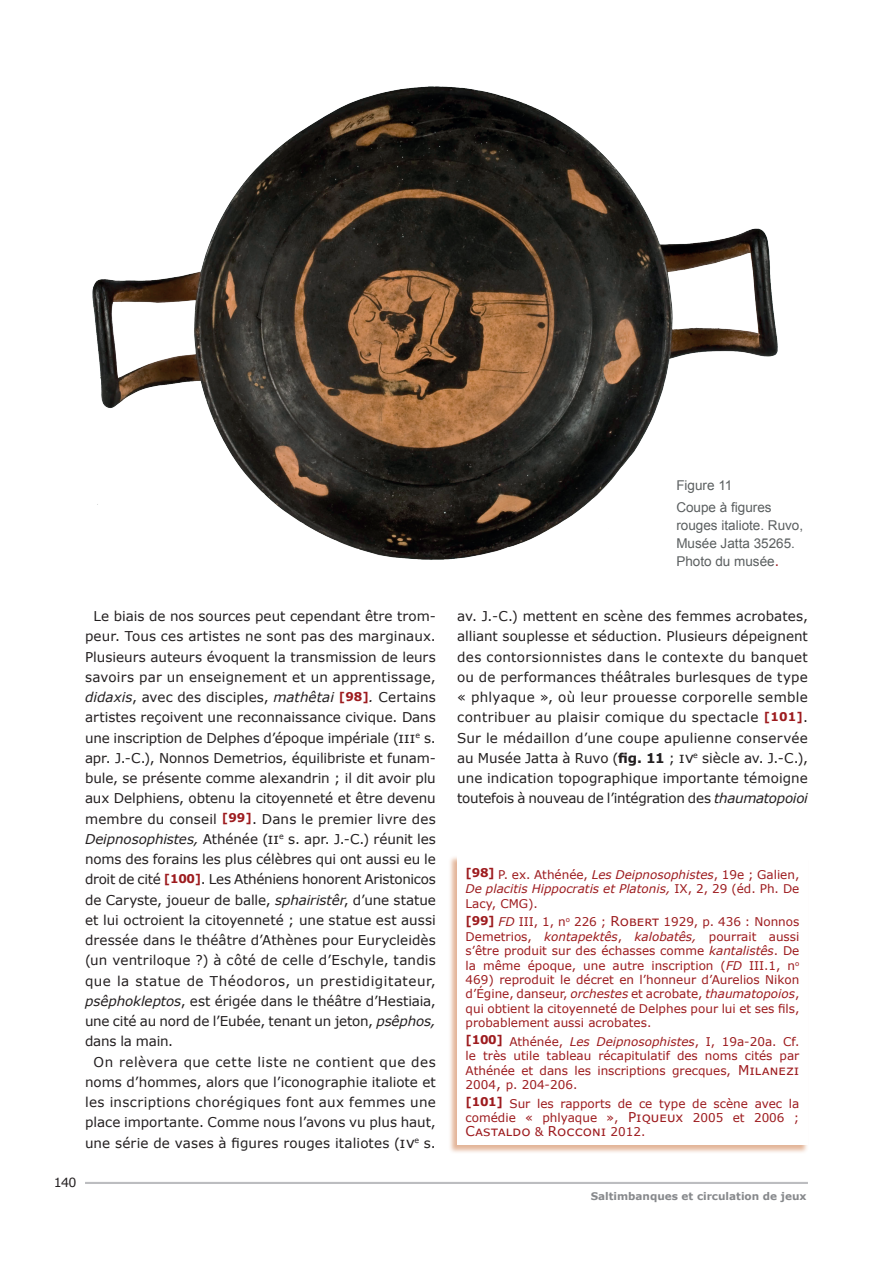
<style>
.page{position:relative;width:893px;height:1263px;background:#fff}
.page>*{position:absolute;margin:0;border:0;box-sizing:border-box;transform-origin:0 0}
.t1{font:13.5px/20.2px "Verdana";letter-spacing:-.005em;color:#231f20;text-align:justify}
.t2{font:13.5px/18px "Arial";color:#5b5f60}
.t3{font:13.5px "Verdana";color:#9d1b1e}
.t4{font:12.6px "Verdana";color:#231f20}
.t5{font:12px/14.4px "Verdana";color:#9d1b1e;text-align:justify}
.t6{font:700 10.5px "Verdana";color:#87898c}
.s1{font-style:italic}
.s2{font-weight:700;font-size:12px;color:#9d1b1e}
.s3{font-size:15px}
.s4{font-family:"Verdana";font-size:12px;color:#9d1b1e}
.s5{font-weight:700}
.s6{font-size:13.5px}
.s7{font-size:12px}
</style>
<div class="page">
<hr style="left:85px;top:1182px;width:723px;height:2px;background:#bcbdc0">
<img style="left:92px;top:86px;width:686px;height:474px">
<div style="left:448px;top:855px;width:360px;height:299px;background:#c86c33;opacity:.5"></div>
<div style="left:457px;top:856px;width:351px;height:289px;background:#fff"></div>
<p class="t1" style="left:85px;top:606px;width:352px;text-indent:9px">Le biais de nos sources peut cependant être trom&shy;peur. Tous ces artistes ne sont pas des marginaux.<br>Plusieurs auteurs évoquent la transmission de leurs savoirs par un enseignement et un apprentissage, <span class="s1">didaxis</span>, avec des disciples, <span class="s1">mathêtai</span> <span class="s2">[98]</span><span class="s1">.</span> Certains artistes reçoivent une reconnaissance civique. Dans une inscription de Delphes d’époque impériale (<span class="s3">iii</span><sup>e</sup> s. apr. J.-C.), Nonnos Demetrios, équilibriste et funam&shy;bule, se présente comme alexandrin ; il dit avoir plu aux Delphiens, obtenu la citoyenneté et être devenu membre du conseil <span class="s2">[99]</span>. Dans le premier livre des <span class="s1">Deipnosophistes,</span> Athénée (<span class="s3">ii</span><sup>e</sup> s. apr. J.-C.) réunit les noms des forains les plus célèbres qui ont aussi eu le droit de cité <span class="s2">[100]</span>. Les Athéniens honorent Aristonicos de Caryste, joueur de balle, <span class="s1">sphairistêr</span>, d’une statue et lui octroient la citoyenneté ; une statue est aussi dressée dans le théâtre d’Athènes pour Eurycleidès (un ventriloque ?) à côté de celle d’Eschyle, tandis que la statue de Théodoros, un prestidigitateur, <span class="s1">psêphokleptos</span>, est érigée dans le théâtre d’Hestiaia, une cité au nord de l’Eubée, tenant un jeton, <span class="s1">psêphos, </span>dans la main.</p>
<p class="t1" style="left:85px;top:1051px;width:352px;text-indent:9px">On relèvera que cette liste ne contient que des noms d’hommes, alors que l’iconographie italiote et les inscriptions chorégiques font aux femmes une place importante. Comme nous l’avons vu plus haut, une série de vases à figures rouges italiotes (<span class="s3">iv</span><sup>e</sup> s.</p>
<p class="t4" style="left:54px;top:1173px;width:24px">140</p>
<p class="t2" style="left:676px;top:474px;width:97px;line-height:22.2px">Figure 11<br>Coupe à figures</p>
<p class="t2" style="left:676px;top:516px;width:128px">rouges italiote. Ruvo,<br>Musée Jatta 35265.<br>Photo du musée<span class="s4">.</span></p>
<p class="t1" style="left:457px;top:606px;width:352px">av. J.-C.) mettent en scène des femmes acrobates, alliant souplesse et séduction. Plusieurs dépeignent des contorsionnistes dans le contexte du banquet ou de performances théâtrales burlesques de type « phlyaque », où leur prouesse corporelle semble contribuer au plaisir comique du spectacle <span class="s2">[101]</span>.<br>Sur le médaillon d’une coupe apulienne conservée au Musée Jatta à Ruvo (<span class="s5">fig. 11</span> ; <span class="s3">iv</span><sup>e</sup> siècle av. J.-C.), une indication topographique importante témoigne toutefois à nouveau de l’intégration des <span class="s1">thaumatopoioi</span></p>
<p class="t5" style="left:466px;top:867px;width:335px"><span class="s5">[98]</span> P. ex. Athénée, <span class="s1">Les Deipnosophistes</span>, 19e ; Galien, <span class="s1">De placitis Hippocratis et Platonis,</span> IX, 2, 29 (éd. Ph. De Lacy, CMG).</p>
<p class="t5" style="left:466px;top:915px;width:335px"><span class="s5">[99]</span> <span class="s1">FD</span> III, 1, n<sup>o</sup> 226 ; <span class="s6">Robert</span> 1929, p. 436 : Nonnos Demetrios, <span class="s1">kontapektês</span>, <span class="s1">kalobatês,</span> pourrait aussi s’être produit sur des échasses comme <span class="s1">kantalistês</span>. De la même époque, une autre inscription (<span class="s1">FD</span> III.1, n<sup>o </sup>469) reproduit le décret en l’honneur d’Aurelios Nikon d’Égine, danseur, <span class="s1">orchestes</span> et acrobate, <span class="s1">thaumatopoios</span>, qui obtient la citoyenneté de Delphes pour lui et ses fils, probablement aussi acrobates.</p>
<p class="t5" style="left:466px;top:1034px;width:335px"><span class="s5">[100]</span> Athénée, <span class="s1">Les Deipnosophistes</span>, I, 19a-20a. Cf. le très utile tableau récapitulatif des noms cités par Athénée et dans les inscriptions grecques, <span class="s6">Milanezi </span>2004<span class="s6">,</span> p. 204-206.</p>
<p class="t5" style="left:466px;top:1096px;width:335px"><span class="s5">[101]</span> Sur les rapports de ce type de scène avec la comédie « phlyaque », <span class="s6">Piqueux</span> 2005 et 2006 ;</p>
<p class="t3" style="left:466px;top:1122px;width:181px">Castaldo <span class="s7">&amp;</span> Rocconi <span class="s7">2012.</span></p>
<p class="t6" style="left:591px;top:1189px;width:217px">Saltimbanques et circulation de jeux</p>
</div>
